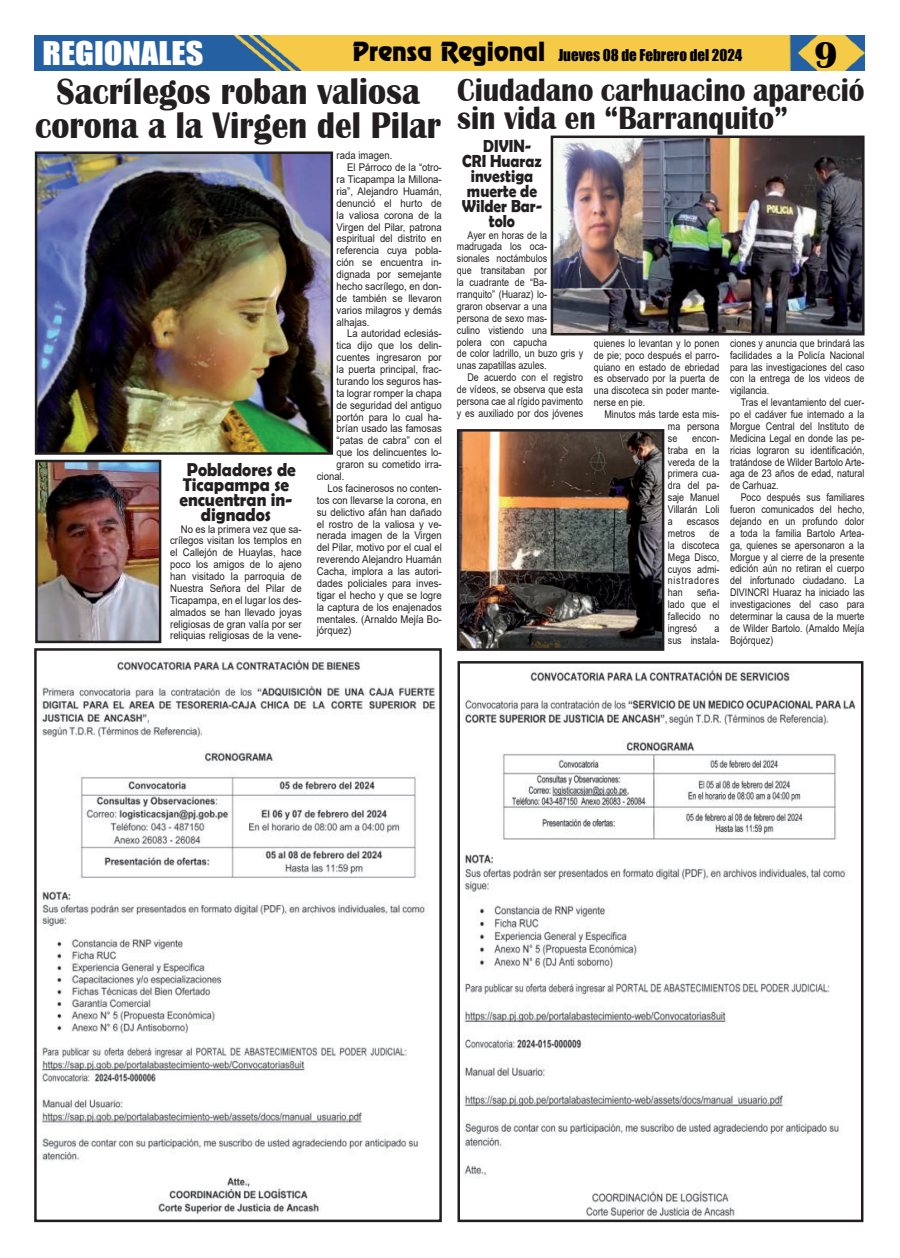
<style>
.page{position:relative;width:900px;height:1258px;background:#fff}
.page>*{position:absolute;margin:0;border:0;box-sizing:border-box;transform-origin:0 0}
.t1{font:700 38.75px "Britannic";color:#020000}
.t2{font:700 38px/33.8px "Britannic";color:#231f20;text-align:center;scale:.88 1}
.t3{font:700 33.12px/27.5px "Britannic";color:#231f20;scale:.88 1}
.t4{font:30px "Impact";color:#fff;scale:1.14 1}
.t5{font:700 18.75px/15px "Berlin Sans FB Demi";color:#231f20;text-align:center;scale:.92 1}
.t6{font:700 17.5px "Berlin Sans FB Demi";color:#231f20;scale:.88 1}
.t7{font:15px "Impact";color:#000}
.t8{font:10.62px/11.9px "Arial";color:#231f20;text-align:justify;scale:.84 1}
.t9{font:10.62px/11.9px "Arial";color:#231f20;text-align:justify;scale:.9 1}
.s1{font-family:"Renfrew Normal";font-size:23.75px;color:#020000}
</style>
<div class="page">
<img style="left:34px;top:35px;width:831px;height:36px">
<img style="left:39px;top:155px;width:290px;height:296px">
<div style="left:35px;top:151px;width:298px;height:304px;border:3px solid #231f20"></div>
<img style="left:555px;top:140px;width:306px;height:191px">
<div style="left:551px;top:136px;width:314px;height:199px;border:3px solid #231f20"></div>
<img style="left:463px;top:667px;width:393px;height:551px">
<div style="left:458px;top:661px;width:405px;height:561px;border:3px solid #231f20"></div>
<img style="left:40px;top:657px;width:396px;height:558px">
<div style="left:34px;top:648px;width:408px;height:574px;border:3px solid #231f20"></div>
<img style="left:461px;top:433px;width:199px;height:214px">
<div style="left:457px;top:429px;width:207px;height:222px;border:3px solid #231f20"></div>
<img style="left:39px;top:464px;width:118px;height:175px">
<div style="left:35px;top:460px;width:126px;height:183px;border:3px solid #231f20"></div>
<h3 class="t4" style="left:43px;top:37px;width:143px">REGIONALES</h3>
<h3 class="t7" style="left:352px;top:47px;width:391px"><span class="s1">Prensa Regional</span> Jueves 08 de Febrero del 2024</h3>
<h1 class="t1" style="left:814px;top:42px;width:25px">9</h1>
<h2 class="t2" style="left:35px;top:77px;width:463px">Sacrílegos roban valiosa corona a la Virgen del Pilar</h2>
<p class="t9" style="left:337px;top:151px;width:64px">rada imagen.</p>
<p class="t9" style="left:347px;top:162px;width:107px">El Párroco de la “otro-</p>
<p class="t9" style="left:337px;top:174px;width:118px">ra Ticapampa la Millona-</p>
<p class="t9" style="left:337px;top:186px;width:118px">ria”, Alejandro Huamán,</p>
<p class="t9" style="left:337px;top:198px;width:118px">denunció el hurto de</p>
<p class="t9" style="left:337px;top:210px;width:118px">la valiosa corona de la</p>
<p class="t9" style="left:337px;top:222px;width:118px">Virgen del Pilar, patrona</p>
<p class="t9" style="left:337px;top:234px;width:118px">espiritual del distrito en</p>
<p class="t9" style="left:337px;top:246px;width:118px">referencia cuya pobla-</p>
<p class="t9" style="left:337px;top:257px;width:118px">ción se encuentra in-</p>
<p class="t9" style="left:337px;top:269px;width:118px">dignada por semejante</p>
<p class="t9" style="left:337px;top:281px;width:118px">hecho sacrílego, en don-</p>
<p class="t9" style="left:337px;top:293px;width:118px">de también se llevaron</p>
<p class="t9" style="left:337px;top:305px;width:118px">varios milagros y demás</p>
<p class="t9" style="left:337px;top:317px;width:38px">alhajas.</p>
<p class="t9" style="left:347px;top:329px;width:107px">La autoridad eclesiás-</p>
<p class="t9" style="left:337px;top:341px;width:118px">tica dijo que los delin-</p>
<p class="t9" style="left:337px;top:352px;width:118px">cuentes ingresaron por</p>
<p class="t9" style="left:337px;top:364px;width:118px">la puerta principal, frac-</p>
<p class="t9" style="left:337px;top:376px;width:118px">turando los seguros has-</p>
<p class="t9" style="left:337px;top:388px;width:118px">ta lograr romper la chapa</p>
<p class="t9" style="left:337px;top:400px;width:118px">de seguridad del antiguo</p>
<p class="t9" style="left:337px;top:412px;width:118px">portón para lo cual ha-</p>
<p class="t9" style="left:337px;top:424px;width:118px">brían usado las famosas</p>
<p class="t9" style="left:337px;top:436px;width:118px">“patas de cabra” con el</p>
<p class="t9" style="left:337px;top:447px;width:118px">que los delincuentes lo-</p>
<p class="t9" style="left:337px;top:459px;width:118px">graron su cometido irra-</p>
<p class="t9" style="left:317px;top:471px;width:32px">cional.</p>
<p class="t9" style="left:327px;top:483px;width:129px">Los facinerosos no conten-</p>
<p class="t9" style="left:317px;top:495px;width:140px">tos con llevarse la corona, en</p>
<p class="t9" style="left:317px;top:507px;width:140px">su delictivo afán han dañado</p>
<p class="t9" style="left:317px;top:519px;width:140px">el rostro de la valiosa y ve-</p>
<p class="t9" style="left:317px;top:531px;width:140px">nerada imagen de la Virgen</p>
<p class="t9" style="left:317px;top:543px;width:140px">del Pilar, motivo por el cual el</p>
<p class="t9" style="left:317px;top:554px;width:140px">reverendo Alejandro Huamán</p>
<p class="t9" style="left:317px;top:566px;width:140px">Cacha, implora a las autori-</p>
<p class="t9" style="left:317px;top:578px;width:140px">dades policiales para inves-</p>
<p class="t9" style="left:317px;top:590px;width:140px">tigar el hecho y que se logre</p>
<p class="t9" style="left:317px;top:602px;width:140px">la captura de los enajenados</p>
<p class="t9" style="left:317px;top:614px;width:140px">mentales. (Arnaldo Mejía Bo-</p>
<p class="t9" style="left:317px;top:626px;width:40px">jórquez)</p>
<h3 class="t3" style="left:457px;top:79px;width:464px">Ciudadano carhuacino apareció sin vida en “Barranquito”</h3>
<h3 class="t6" style="left:483px;top:136px;width:56px">DIVIN-</h3>
<h3 class="t6" style="left:462px;top:151px;width:92px">CRI Huaraz</h3>
<h3 class="t6" style="left:471px;top:168px;width:72px">investiga</h3>
<h3 class="t6" style="left:467px;top:183px;width:81px">muerte de</h3>
<h3 class="t6" style="left:462px;top:196px;width:93px">Wilder Bar-</h3>
<h3 class="t6" style="left:489px;top:213px;width:31px">tolo</h3>
<p class="t8" style="left:457px;top:230px;width:152px;text-align:left;text-indent:11px">Ayer en horas de la madrugada los oca-<br>sionales noctámbulos<br>que transitaban por<br>la cuadrante de “Ba&shy;rranquito” (Huaraz) lo-<br>graron observar a una<br>persona de sexo mas-<br>culino vistiendo una<br>polera con capucha<br>de color ladrillo, un buzo gris y unas zapatillas azules.</p>
<p class="t8" style="left:457px;top:372px;width:152px;text-indent:11px">De acuerdo con el registro de vídeos, se observa que esta persona cae al rígido pavimento y es auxiliado por dos jóvenes</p>
<p class="t8" style="left:730px;top:338px;width:162px">ciones y anuncia que brindará las facilidades a la Policía Nacional para las investigaciones del caso con la entrega de los videos de vigilancia.</p>
<p class="t8" style="left:730px;top:397px;width:162px;text-indent:11px">Tras el levantamiento del cuer&shy;po el cadáver fue internado a la Morgue Central del Instituto de Medicina Legal en donde las pe&shy;ricias lograron su identificación, tratándose de Wilder Bartolo Arte&shy;aga de 23 años de edad, natural de Carhuaz.</p>
<p class="t8" style="left:730px;top:492px;width:162px;text-indent:11px">Poco después sus familiares fueron comunicados del hecho, dejando en un profundo dolor a toda la familia Bartolo Artea&shy;ga, quienes se apersonaron a la Morgue y al cierre de la presente edición aún no retiran el cuerpo del infortunado ciudadano. La DIVINCRI Huaraz ha iniciado las investigaciones del caso para determinar la causa de la muerte de Wilder Bartolo. (Arnaldo Mejía Bojórquez)</p>
<p class="t8" style="left:594px;top:338px;width:151px">quienes lo levantan y lo ponen de pie; poco después el parro&shy;quiano en estado de ebriedad es observado por la puerta de una discoteca sin poder mante&shy;nerse en pie.</p>
<p class="t8" style="left:668px;top:409px;width:63px;text-indent:-64px">Minutos más tarde esta mis&shy;ma persona se</p>
<p class="t8" style="left:668px;top:433px;width:63px;text-indent:24px">encon&shy;traba en la vereda de la primera cua&shy;dra del pa&shy;saje Manuel Villarán Loli a</p>
<h3 class="t5" style="left:179px;top:463px;width:128px">Pobladores de<br>Ticapampa se encuentran in&shy;dignados</h3>
<p class="t9" style="left:170px;top:524px;width:148px;text-indent:11px">No es la primera vez que sa&shy;crílegos visitan los templos en el Callejón de Huaylas, hace poco los amigos de lo ajeno han visitado la parroquia de Nuestra Señora del Pilar de Ticapampa, en el lugar los des&shy;almados se han llevado joyas religiosas de gran valía por ser reliquias religiosas de la vene-</p>
<p class="t8" style="left:668px;top:516px;width:63px;text-indent:19px">escasos metros</p>
<p class="t8" style="left:668px;top:528px;width:63px;text-indent:42px">de la discoteca Mega Disco, cuyos admi&shy;nistradores han</p>
<p class="t8" style="left:668px;top:588px;width:63px;text-indent:29px">seña&shy;lado que el fallecido no ingresó</p>
<p class="t8" style="left:668px;top:623px;width:63px;text-align:right">a<br>sus instala-</p>
</div>
